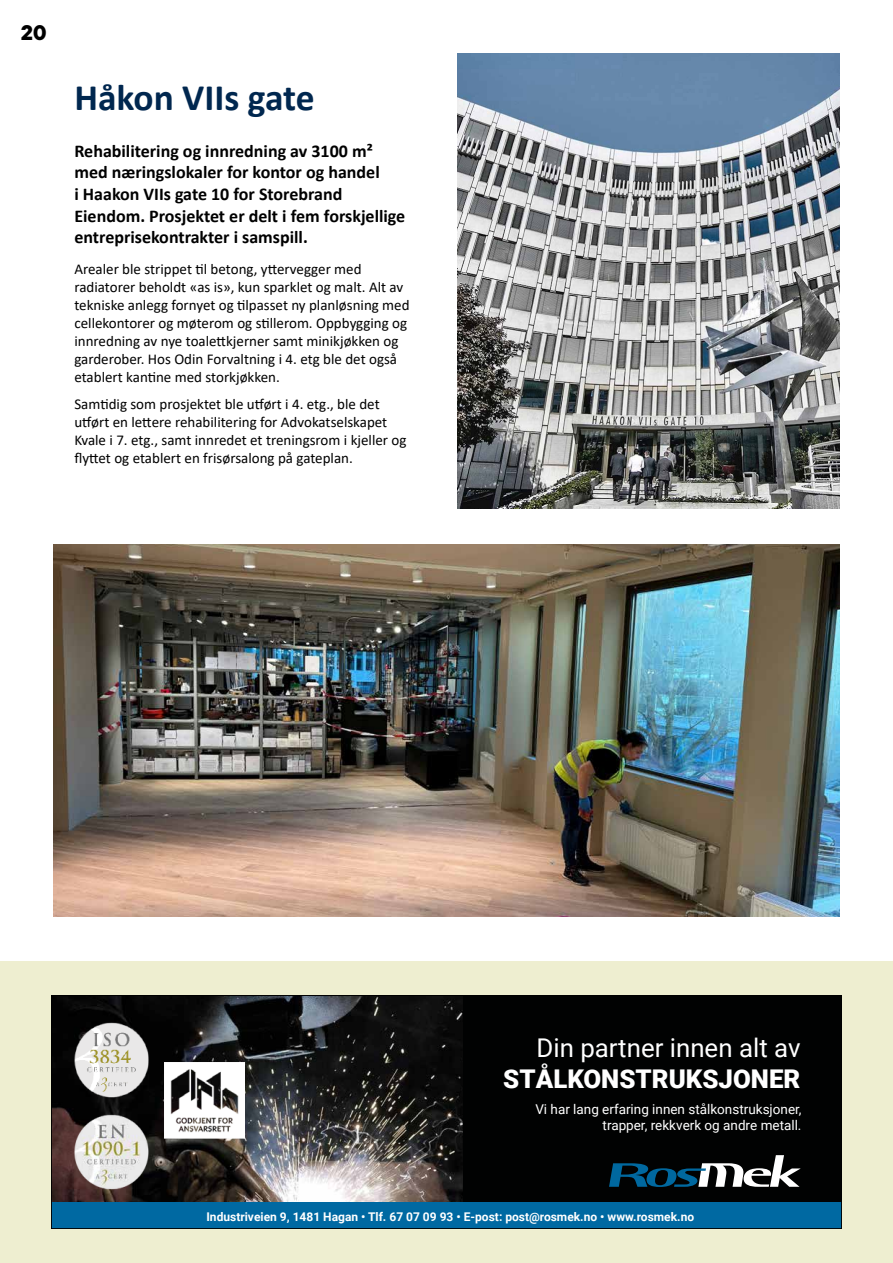
<style>
.page{position:relative;width:893px;height:1263px;background:#fff}
.page>*{position:absolute;margin:0;border:0;box-sizing:border-box;transform-origin:0 0}
.t1{font:700 37.5px "Calibri";color:#00274f}
.t2{font:25.8px "Roboto";color:#fff}
.t3{font:900 25.8px "Roboto";color:#fff}
.t4{font:700 24px "Calibre";color:#000}
.t5{font:700 18px/21.6px "Calibri";color:#000}
.t6{font:15px/18px "Calibri";color:#000}
.t7{font:13.5px/16.2px "Roboto";color:#fff;text-align:right}
.t8{font:700 12px "Roboto";color:#fff}
</style>
<div class="page">
<div style="left:0;top:961px;width:893px;height:302px;background:#eeeed0"></div>
<img style="left:53px;top:997px;width:411px;height:205px">
<div style="left:464px;top:995px;width:378px;height:234px;background:#010202"></div>
<svg style="left:609px;top:1155px;width:192px;height:32px"></svg>
<div style="left:51px;top:1202px;width:791px;height:27px;background:#0069a2"></div>
<img style="left:165px;top:1062px;width:80px;height:76px">
<img style="left:71px;top:1021px;width:80px;height:79px">
<img style="left:71px;top:1112px;width:80px;height:79px">
<div style="left:51px;top:995px;width:791px;height:234px;border:1px solid #000"></div>
<img style="left:457px;top:53px;width:383px;height:456px">
<img style="left:53px;top:544px;width:787px;height:372px">
<h3 class="t4" style="left:21px;top:18px;width:27px">20</h3>
<h1 class="t1" style="left:74px;top:71px;width:242px">Håkon VIIs gate</h1>
<p class="t5" style="left:74px;top:140px;width:332px">Rehabilitering og innredning av 3100 m² med næringslokaler for kontor og handel<br>i Haakon VIIs gate 10 for Storebrand Eiendom. Prosjektet er delt i fem forskjellige entreprisekontrakter i samspill.</p>
<p class="t6" style="left:74px;top:260px;width:337px">Arealer ble strippet til betong, yttervegger med radiatorer beholdt «as is», kun sparklet og malt. Alt av tekniske anlegg fornyet og tilpasset ny planløsning med cellekontorer og møterom og stillerom. Oppbygging og innredning av nye toalettkjerner samt minikjøkken og garderober. Hos Odin Forvaltning i 4. etg ble det også etablert kantine med storkjøkken.</p>
<p class="t6" style="left:74px;top:394px;width:334px">Samtidig som prosjektet ble utført i 4. etg., ble det utført en lettere rehabilitering for Advokatselskapet Kvale i 7. etg., samt innredet et treningsrom i kjeller og flyttet og etablert en frisørsalong på gateplan.</p>
<h2 class="t2" style="left:536px;top:1029px;width:266px">Din partner innen alt av</h2>
<h2 class="t3" style="left:503px;top:1060px;width:299px">STÅLKONSTRUKSJONER</h2>
<p class="t7" style="left:535px;top:1100px;width:268px">Vi har lang erfaring innen stålkonstruksjoner, trapper, rekkverk og andre metall.</p>
<p class="t8" style="left:206px;top:1208px;width:489px">Industriveien 9, 1481 Hagan • Tlf. 67 07 09 93 • E-post: post@rosmek.no • www.rosmek.no</p>
</div>
